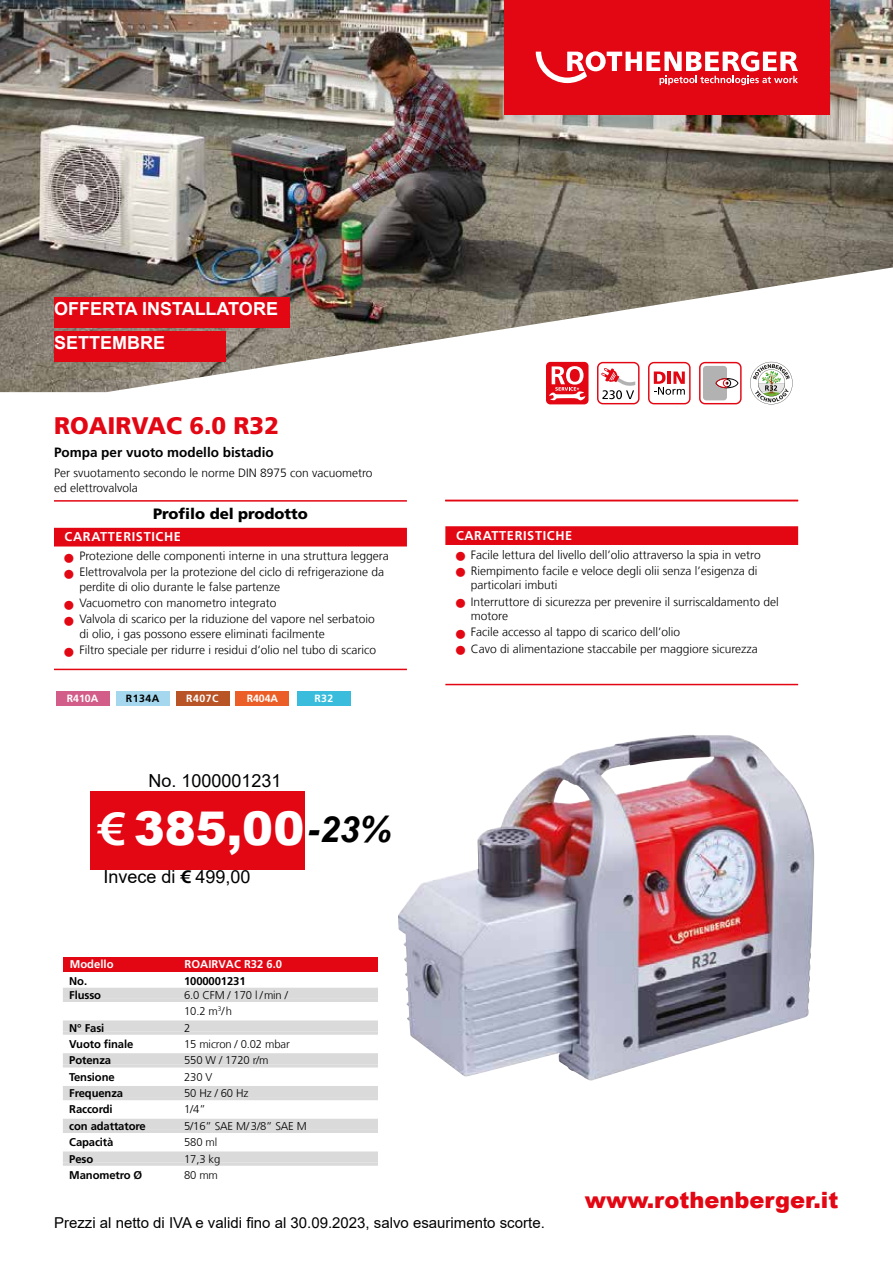
<style>
.page{position:relative;width:893px;height:1263px;background:#fff}
.page>*{position:absolute;margin:0;border:0;box-sizing:border-box;transform-origin:0 0}
.t1{font:900 46.5px "Arial";color:#fff}
.t2{font:italic 700 36px "Arial";color:#000}
.t3{font:900 24px "Frutiger LT Com";color:#e30613}
.t4{font:900 22.5px "Arial";color:#e30613}
.t5{font:18px "Arial";color:#000}
.t6{font:700 18px "Arial";color:#fff}
.t7{font:15px "Arial";color:#000}
.t8{font:900 15px "Frutiger LT Com";letter-spacing:-.005em;color:#000}
.t9{font:700 13.5px "Frutiger LT Com";color:#000}
.t10{font:700 12.75px "Frutiger LT Com";letter-spacing:.05em;color:#fff}
.t11{font:300 12px/14.2px "Frutiger LT Com";color:#000}
.t12{font:300 11.25px/16.4px "Frutiger LT Com";letter-spacing:-.01em;color:#000}
.t13{font:700 11.25px "Frutiger LT Com";letter-spacing:-.01em;color:#000}
.t14{font:700 11.25px "Frutiger LT Com";color:#fff}
.t15{font:700 10.5px "Frutiger LT Com";color:#fff}
.t16{font:700 10.5px "Frutiger LT Com";letter-spacing:.05em;color:#000}
.s1{color:#e30613}
.s2{font-family:"Frutiger LT Com";font-weight:700}
</style>
<div class="page">
<img style="left:0;top:0;width:893px;height:392px">
<div style="left:504px;top:0;width:326px;height:115px;background:#e30613"></div>
<svg style="left:536px;top:51px;width:262px;height:34px"></svg>
<div style="left:63px;top:988px;width:315px;height:11px;background:#dadada"></div>
<hr style="left:63px;top:999px;width:315px;height:3px;background:#dadada">
<div style="left:63px;top:1020px;width:315px;height:11px;background:#dadada"></div>
<hr style="left:63px;top:1031px;width:315px;height:4px;background:#dadada">
<div style="left:63px;top:1053px;width:315px;height:11px;background:#dadada"></div>
<hr style="left:63px;top:1064px;width:315px;height:3px;background:#dadada">
<div style="left:63px;top:1086px;width:315px;height:11px;background:#dadada"></div>
<hr style="left:63px;top:1097px;width:315px;height:3px;background:#dadada">
<div style="left:63px;top:1119px;width:315px;height:11px;background:#dadada"></div>
<hr style="left:63px;top:1130px;width:315px;height:3px;background:#dadada">
<div style="left:63px;top:1151px;width:315px;height:11px;background:#dadada"></div>
<hr style="left:63px;top:1162px;width:315px;height:4px;background:#dadada">
<div style="left:63px;top:957px;width:315px;height:14px;background:#e30613"></div>
<hr style="left:54px;top:500px;width:353px;height:2px;background:#e30613">
<div style="left:54px;top:528px;width:353px;height:18px;background:#e30613"></div>
<hr style="left:54px;top:669px;width:353px;height:1px;background:#e30613">
<div style="left:445px;top:526px;width:353px;height:19px;background:#e30613"></div>
<hr style="left:445px;top:684px;width:353px;height:1px;background:#e30613">
<hr style="left:445px;top:500px;width:353px;height:1px;background:#e30613">
<div style="left:236px;top:691px;width:53px;height:15px;background:#eb5e27"></div>
<div style="left:116px;top:691px;width:53px;height:15px;background:#a5d7ee"></div>
<div style="left:176px;top:691px;width:53px;height:15px;background:#b85425"></div>
<div style="left:56px;top:691px;width:53px;height:15px;background:#d25d88"></div>
<div style="left:297px;top:691px;width:53px;height:15px;background:#3abddc"></div>
<svg style="left:648px;top:362px;width:43px;height:42px"></svg>
<svg style="left:597px;top:362px;width:42px;height:42px"></svg>
<div style="left:546px;top:362px;width:42px;height:42px;background:#e30613;border-radius:4px"></div>
<svg style="left:549px;top:366px;width:36px;height:35px"></svg>
<svg style="left:699px;top:362px;width:43px;height:42px"></svg>
<svg style="left:750px;top:362px;width:43px;height:42px"></svg>
<img style="left:398px;top:734px;width:412px;height:346px">
<div style="left:90px;top:791px;width:214px;height:79px;background:#e30613"></div>
<div style="left:54px;top:332px;width:172px;height:30px;background:#e30613"></div>
<div style="left:54px;top:297px;width:235px;height:30px;background:#e30613"></div>
<h3 class="t6" style="left:54px;top:296px;width:225px">OFFERTA INSTALLATORE</h3>
<h3 class="t6" style="left:54px;top:330px;width:113px">SETTEMBRE</h3>
<h3 class="t3" style="left:54px;top:411px;width:227px">ROAIRVAC 6.0 R32</h3>
<p class="t9" style="left:54px;top:444px;width:221px">Pompa per vuoto modello bistadio</p>
<p class="t11" style="left:54px;top:466px;width:320px">Per svuotamento secondo le norme DIN 8975 con vacuometro ed elettrovalvola</p>
<p class="t8" style="left:153px;top:504px;width:156px">Profilo del prodotto</p>
<p class="t10" style="left:65px;top:529px;width:118px">CARATTERISTICHE</p>
<p class="t11" style="left:65px;top:549px;width:326px"><span class="s1">■</span> Protezione delle componenti interne in una struttura leggera</p>
<p class="t11" style="left:80px;top:565px;width:306px;text-indent:-15px"><span class="s1">■</span> Elettrovalvola per la protezione del ciclo di refrigerazione da perdite di olio durante le false partenze</p>
<p class="t11" style="left:65px;top:596px;width:213px"><span class="s1">■</span> Vacuometro con manometro integrato</p>
<p class="t11" style="left:80px;top:612px;width:297px;text-indent:-15px"><span class="s1">■</span> Valvola di scarico per la riduzione del vapore nel serbatoio di olio, i gas possono essere eliminati facilmente</p>
<p class="t11" style="left:65px;top:643px;width:313px"><span class="s1">■</span> Filtro speciale per ridurre i residui d‘olio nel tubo di scarico</p>
<p class="t15" style="left:67px;top:692px;width:33px">R410A</p>
<p class="t16" style="left:126px;top:692px;width:35px">R134A</p>
<p class="t15" style="left:186px;top:692px;width:34px">R407C</p>
<p class="t15" style="left:247px;top:692px;width:33px">R404A</p>
<p class="t15" style="left:314px;top:692px;width:21px">R32</p>
<h3 class="t5" style="left:148px;top:768px;width:135px">No. 1000001231</h3>
<h1 class="t1" style="left:97px;top:794px;width:208px"><span class="s2">€</span> 385,00</h1>
<h2 class="t2" style="left:308px;top:806px;width:86px">-23%</h2>
<h3 class="t5" style="left:103px;top:865px;width:149px">Invece di <span class="s2">€</span> 499,00</h3>
<p class="t14" style="left:70px;top:958px;width:45px">Modello</p>
<p class="t14" style="left:185px;top:958px;width:99px">ROAIRVAC R32 6.0</p>
<p class="t13" style="left:69px;top:974px;width:19px">No.</p>
<p class="t13" style="left:184px;top:974px;width:63px">1000001231</p>
<p class="t13" style="left:69px;top:988px;width:33px">Flusso</p>
<p class="t12" style="left:184px;top:987px;width:105px">6.0 CFM / 170 l /min /<br>10.2 m<sup>3</sup>/h</p>
<p class="t13" style="left:69px;top:1021px;width:37px">N° Fasi</p>
<p class="t12" style="left:184px;top:1019px;width:8px">2</p>
<p class="t13" style="left:69px;top:1037px;width:66px">Vuoto finale</p>
<p class="t12" style="left:184px;top:1036px;width:107px">15 micron / 0.02 mbar</p>
<p class="t13" style="left:69px;top:1054px;width:43px">Potenza</p>
<p class="t12" style="left:184px;top:1052px;width:86px">550 W / 1720 r/m</p>
<p class="t13" style="left:69px;top:1070px;width:47px">Tensione</p>
<p class="t12" style="left:184px;top:1069px;width:30px">230 V</p>
<p class="t13" style="left:69px;top:1086px;width:55px">Frequenza</p>
<p class="t12" style="left:184px;top:1085px;width:66px">50 Hz / 60 Hz</p>
<p class="t13" style="left:69px;top:1103px;width:45px">Raccordi</p>
<p class="t12" style="left:184px;top:1101px;width:23px">1/4”</p>
<p class="t13" style="left:69px;top:1119px;width:78px">con adattatore</p>
<p class="t12" style="left:184px;top:1118px;width:124px">5/16” SAE M/ 3/8” SAE M</p>
<p class="t13" style="left:69px;top:1136px;width:46px">Capacità</p>
<p class="t12" style="left:184px;top:1134px;width:35px">580 ml</p>
<p class="t13" style="left:69px;top:1152px;width:26px">Peso</p>
<p class="t12" style="left:184px;top:1151px;width:38px">17,3 kg</p>
<p class="t13" style="left:69px;top:1168px;width:75px">Manometro Ø</p>
<p class="t12" style="left:184px;top:1167px;width:35px">80 mm</p>
<p class="t10" style="left:456px;top:528px;width:118px">CARATTERISTICHE</p>
<p class="t11" style="left:456px;top:547px;width:306px"><span class="s1">■</span> Facile lettura del livello dell’olio attraverso la spia in vetro</p>
<p class="t11" style="left:471px;top:564px;width:288px;text-indent:-15px"><span class="s1">■</span> Riempimento facile e veloce degli olii senza l’esigenza di particolari imbuti</p>
<p class="t11" style="left:471px;top:594px;width:309px;text-indent:-15px"><span class="s1">■</span> Interruttore di sicurezza per prevenire il surriscaldamento del motore</p>
<p class="t11" style="left:456px;top:625px;width:226px"><span class="s1">■</span> Facile accesso al tappo di scarico dell’olio</p>
<p class="t11" style="left:456px;top:641px;width:303px"><span class="s1">■</span> Cavo di alimentazione staccabile per maggiore sicurezza</p>
<h3 class="t4" style="left:585px;top:1184px;width:255px">www.rothenberger.it</h3>
<p class="t7" style="left:54px;top:1212px;width:492px">Prezzi al netto di IVA e validi fino al 30.09.2023, salvo esaurimento scorte.</p>
</div>
